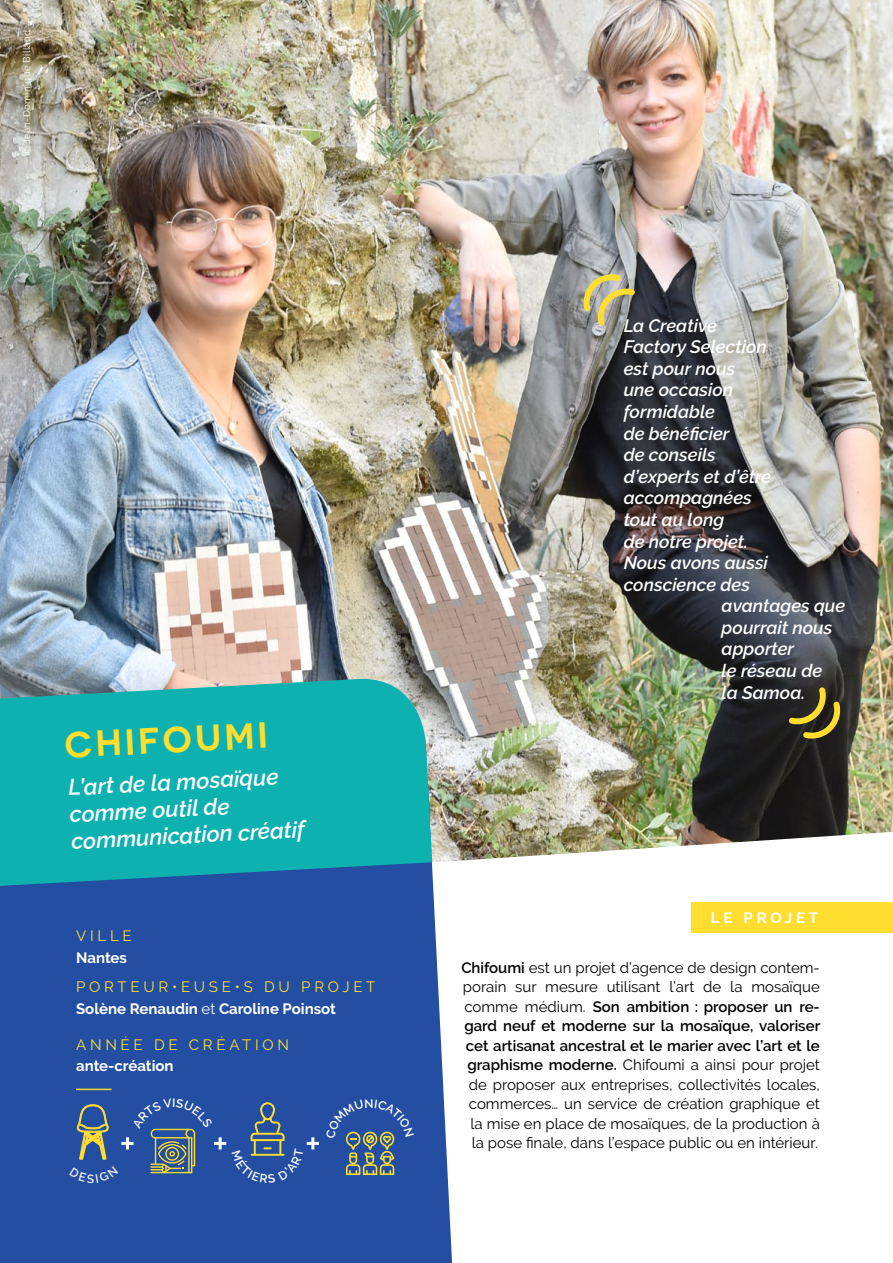
<style>
.page{position:relative;width:893px;height:1263px;background:#fff}
.page>*{position:absolute;margin:0;border:0;box-sizing:border-box;transform-origin:0 0}
.t1{font:600 36.3px "Novecentosanswide";color:#ffde2f}
.t2{font:italic 600 22.5px/27px "Raleway";color:#fff}
.t3{font:italic 600 18px "Raleway";color:#fff}
.t4{font:15px/19.5px "Raleway";color:#000;text-align:center}
.t5{font:700 15px "Raleway";color:#fff}
.t6{font:15px "Raleway";letter-spacing:.25em;color:#ffde2f}
.t7{font:700 15px "Raleway";letter-spacing:.25em;color:#fff}
.t8{font:9.75px "Raleway";letter-spacing:.03em;color:#fff}
.s1{font-weight:400}
.s2{font-weight:600}
</style>
<div class="page">
<img style="left:0;top:0;width:893px;height:861px">
<svg style="left:0;top:720px;width:461px;height:543px;background:#3359a6"></svg>
<div style="left:692px;top:902px;width:201px;height:31px;background:#ffde2f"></div>
<svg style="left:581px;top:271px;width:58px;height:59px;background:#a09b7b"></svg>
<svg style="left:785px;top:683px;width:58px;height:58px;background:#504825"></svg>
<hr style="left:76px;top:1088px;width:35px;height:2px;background:#ffde2f">
<svg style="left:0;top:675px;width:432px;height:214px;background:#1aa9ad"></svg>
<svg style="left:326px;top:1099px;width:88px;height:76px;background:#3b5d95"></svg>
<svg style="left:232px;top:1100px;width:87px;height:83px;background:#33589b"></svg>
<svg style="left:69px;top:1099px;width:157px;height:84px;background:#3b5d97"></svg>
<p class="t8" style="left:21px;top:155px;width:127px;rotate:-90deg">© Jean-Dominique Billaud</p>
<h1 class="t1" style="left:64px;top:723px;width:204px;rotate:-3deg">Chifoumi</h1>
<h2 class="t2" style="left:68px;top:774px;width:236px;rotate:-3deg">L’art de la mosaïque comme outil de communication créatif</h2>
<p class="t6" style="left:76px;top:927px;width:57px">ville</p>
<p class="t5" style="left:76px;top:949px;width:52px">Nantes</p>
<p class="t6" style="left:76px;top:978px;width:301px">Po rteur•eus e•s d u p roj et</p>
<p class="t5" style="left:76px;top:1000px;width:261px">Solène Renaudin <span class="s1">et</span> Caroline Poinsot</p>
<p class="t6" style="left:76px;top:1035px;width:191px">ann ée d e c réation</p>
<p class="t5" style="left:76px;top:1057px;width:99px">ante-création</p>
<p class="t3" style="left:624px;top:315px;width:95px">La Creative</p>
<p class="t3" style="left:624px;top:336px;width:145px">Factory Selection</p>
<p class="t3" style="left:624px;top:358px;width:113px">est pour nous</p>
<p class="t3" style="left:624px;top:380px;width:111px">une occasion</p>
<p class="t3" style="left:624px;top:401px;width:93px">formidable</p>
<p class="t3" style="left:624px;top:423px;width:107px">de bénéficier</p>
<p class="t3" style="left:624px;top:444px;width:94px">de conseils</p>
<p class="t3" style="left:624px;top:466px;width:149px">d’experts et d’être</p>
<p class="t3" style="left:624px;top:488px;width:130px">accompagnées</p>
<p class="t3" style="left:624px;top:509px;width:102px">tout au long</p>
<p class="t3" style="left:624px;top:531px;width:126px">de notre projet.</p>
<p class="t3" style="left:624px;top:552px;width:146px">Nous avons aussi</p>
<p class="t3" style="left:624px;top:574px;width:128px">conscience des</p>
<p class="t3" style="left:722px;top:595px;width:125px">avantages que</p>
<p class="t3" style="left:722px;top:617px;width:112px">pourrait nous</p>
<p class="t3" style="left:722px;top:639px;width:74px">apporter</p>
<p class="t3" style="left:722px;top:660px;width:102px">le réseau de</p>
<p class="t3" style="left:722px;top:682px;width:85px">la Samoa.</p>
<p class="t7" style="left:711px;top:910px;width:105px">le projet</p>
<p class="t4" style="left:461px;top:958px;width:360px"><span class="s2">Chifoumi</span> est un projet d’agence de design contem&shy;porain sur mesure utilisant l’art de la mosaïque comme médium. <span class="s2">Son ambition : proposer un re&shy;gard neuf et moderne sur la mosaïque, valoriser cet artisanat ancestral et le marier avec l’art et le graphisme moderne.</span> Chifoumi a ainsi pour projet de proposer aux entreprises, collectivités locales, commerces… un service de création graphique et la mise en place de mosaïques, de la production à la pose finale, dans l’espace public ou en intérieur.</p>
</div>
